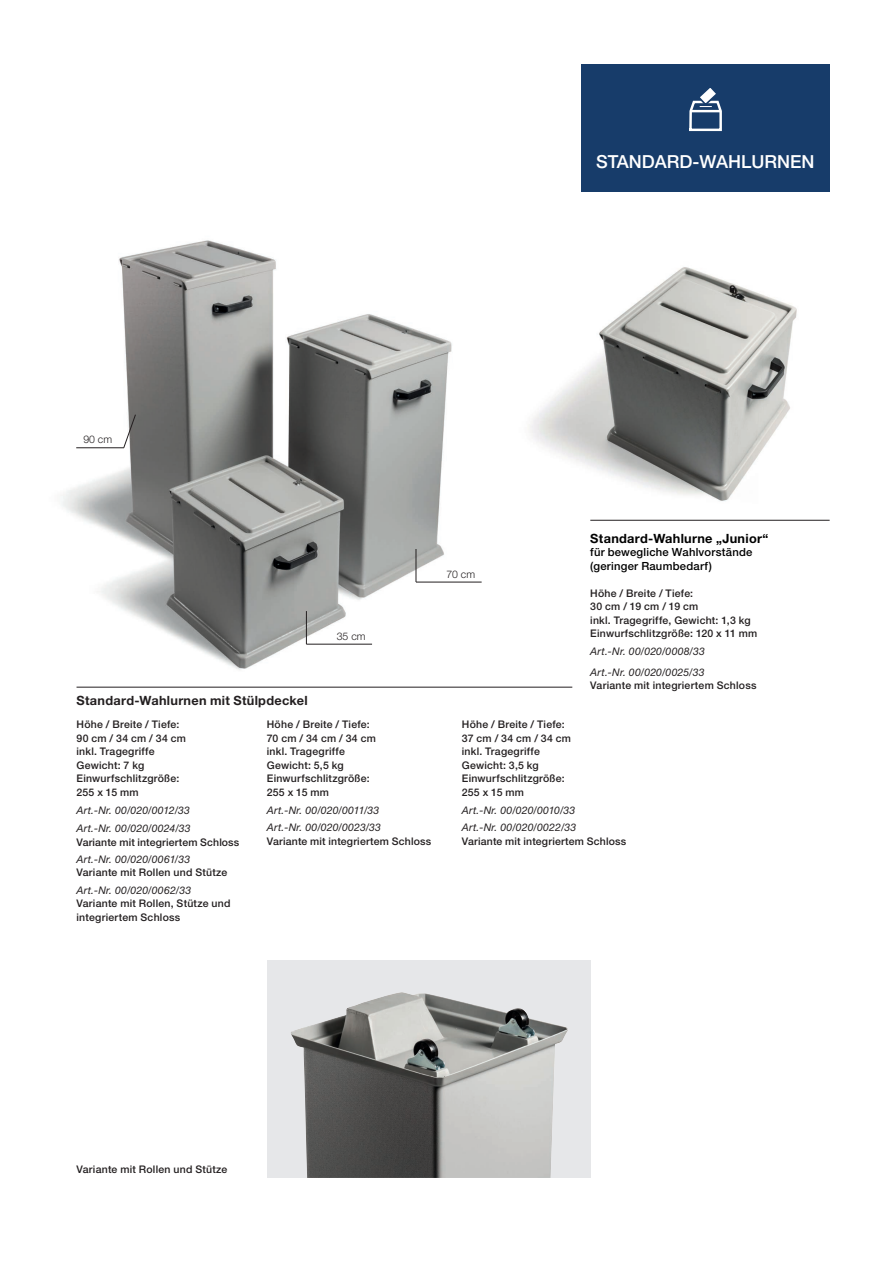
<style>
.page{position:relative;width:893px;height:1263px;background:#fff}
.page>*{position:absolute;margin:0;border:0;box-sizing:border-box;transform-origin:0 0}
.t1{font:500 18px "Helvetica Neue LT Pro";color:#fff}
.t2{font:700 12.75px "Helvetica Neue LT Pro";letter-spacing:.025em;color:#231f20}
.t3{font:700 12.75px "Helvetica Neue LT Pro";letter-spacing:.025em;color:#000}
.t4{font:500 11.25px/13.5px "Helvetica Neue LT Pro";letter-spacing:.02em;color:#000}
.t5{font:500 10.5px/13.5px "Helvetica Neue LT Pro";letter-spacing:.02em;color:#231f20}
.t6{font:italic 10.5px/17.7px "Helvetica Neue LT Pro";letter-spacing:.025em;color:#231f20}
.t7{font:300 10.5px "Helvetica Neue LT Pro";color:#231f20}
</style>
<div class="page">
<div style="left:267px;top:960px;width:323px;height:218px;background:#e6e7e9"></div>
<img style="left:291px;top:992px;width:277px;height:186px">
<img style="left:528px;top:267px;width:269px;height:234px">
<img style="left:61px;top:240px;width:393px;height:448px">
<hr style="left:77px;top:687px;width:495px;height:1px;background:#231f20">
<hr style="left:590px;top:520px;width:240px;height:1px;background:#231f20">
<hr style="left:306px;top:611px;width:1px;height:33px;background:#231f20">
<hr style="left:306px;top:644px;width:66px;height:1px;background:#231f20">
<hr style="left:416px;top:549px;width:1px;height:33px;background:#231f20">
<hr style="left:416px;top:582px;width:66px;height:1px;background:#231f20">
<svg style="left:123px;top:414px;width:13px;height:34px"></svg>
<hr style="left:76px;top:447px;width:48px;height:1px;background:#231f20">
<div style="left:581px;top:64px;width:248px;height:127px;background:#173c6a"></div>
<svg style="left:689px;top:88px;width:33px;height:44px"></svg>
<h1 class="t1" style="left:596px;top:151px;width:220px">STANDARD-WAHLURNEN</h1>
<p class="t7" style="left:83px;top:433px;width:30px">90 cm</p>
<p class="t7" style="left:337px;top:629px;width:30px">35 cm</p>
<p class="t2" style="left:77px;top:693px;width:233px">Standard-Wahlurnen mit Stülpdeckel</p>
<p class="t5" style="left:77px;top:718px;width:111px">Höhe / Breite / Tiefe:<br>90 cm / 34 cm / 34 cm inkl. Tragegriffe<br>Gewicht: 7 kg<br>Einwurfschlitzgröße:<br>255 x 15 mm</p>
<p class="t6" style="left:77px;top:801px;width:116px">Art.-Nr. 00/020/0012/33<br>Art.-Nr. 00/020/0024/33</p>
<p class="t5" style="left:77px;top:835px;width:164px">Variante mit integriertem Schloss</p>
<p class="t6" style="left:77px;top:850px;width:115px">Art.-Nr. 00/020/0061/33</p>
<p class="t5" style="left:77px;top:865px;width:152px">Variante mit Rollen und Stütze</p>
<p class="t6" style="left:77px;top:881px;width:116px">Art.-Nr. 00/020/0062/33</p>
<p class="t5" style="left:77px;top:896px;width:156px">Variante mit Rollen, Stütze und integriertem Schloss</p>
<p class="t5" style="left:267px;top:718px;width:111px">Höhe / Breite / Tiefe:<br>70 cm / 34 cm / 34 cm inkl. Tragegriffe<br>Gewicht: 5,5 kg<br>Einwurfschlitzgröße:<br>255 x 15 mm</p>
<p class="t6" style="left:267px;top:801px;width:116px">Art.-Nr. 00/020/0011/33<br>Art.-Nr. 00/020/0023/33</p>
<p class="t5" style="left:267px;top:834px;width:166px">Variante mit integriertem Schloss</p>
<p class="t7" style="left:446px;top:567px;width:30px">70 cm</p>
<p class="t3" style="left:590px;top:530px;width:180px">Standard-Wahlurne „Junior“</p>
<p class="t4" style="left:590px;top:545px;width:164px">für bewegliche Wahlvorstände (geringer Raumbedarf)</p>
<p class="t5" style="left:590px;top:586px;width:168px">Höhe / Breite / Tiefe:<br>30 cm / 19 cm / 19 cm<br>inkl. Tragegriffe, Gewicht: 1,3 kg<br>Einwurfschlitzgröße: 120 x 11 mm</p>
<p class="t6" style="left:590px;top:640px;width:116px;line-height:21px">Art.-Nr. 00/020/0008/33<br>Art.-Nr. 00/020/0025/33</p>
<p class="t5" style="left:590px;top:679px;width:168px">Variante mit integriertem Schloss</p>
<p class="t5" style="left:462px;top:718px;width:111px">Höhe / Breite / Tiefe:<br>37 cm / 34 cm / 34 cm inkl. Tragegriffe<br>Gewicht: 3,5 kg<br>Einwurfschlitzgröße:<br>255 x 15 mm</p>
<p class="t6" style="left:462px;top:801px;width:116px">Art.-Nr. 00/020/0010/33<br>Art.-Nr. 00/020/0022/33</p>
<p class="t5" style="left:462px;top:834px;width:166px">Variante mit integriertem Schloss</p>
<p class="t5" style="left:77px;top:1162px;width:152px">Variante mit Rollen und Stütze</p>
</div>
